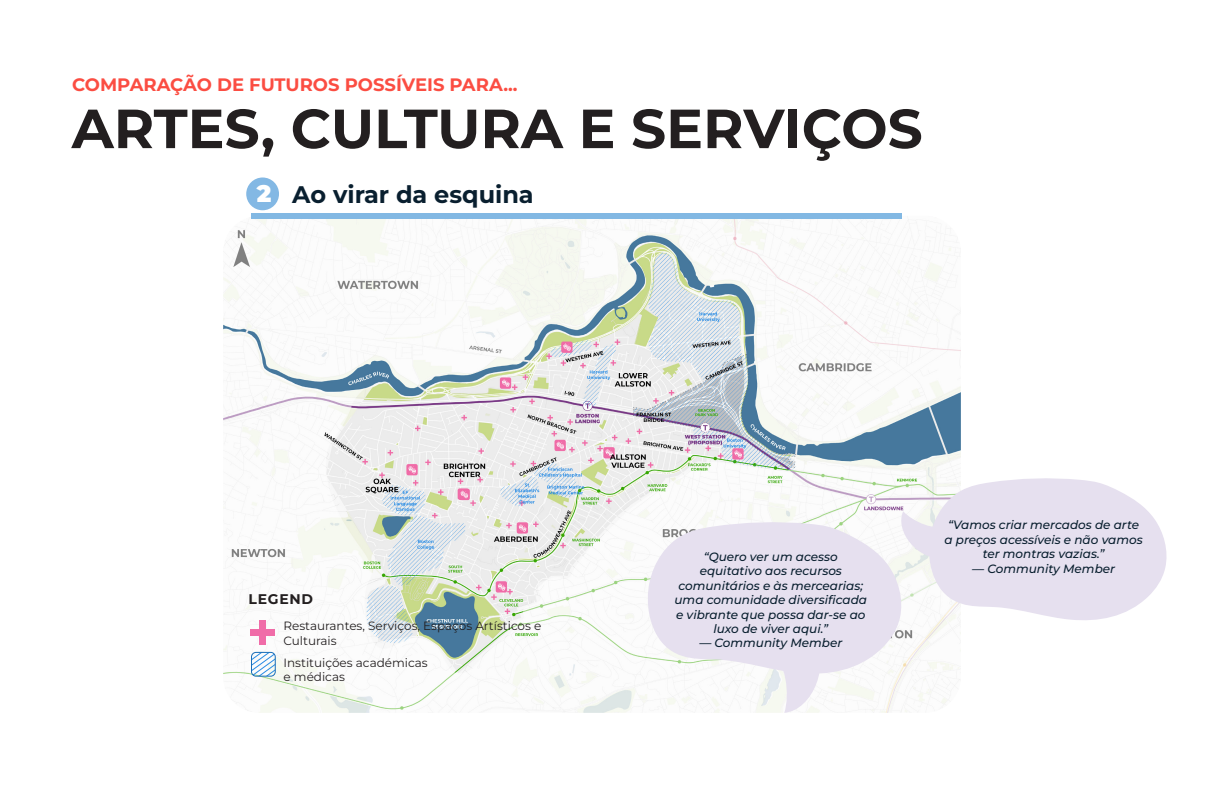
<style>
.page{position:relative;width:1224px;height:792px;background:#fff}
.page>*{position:absolute;margin:0;border:0;box-sizing:border-box;transform-origin:0 0}
.t1{font:700 55px "Montserrat";color:#231f20}
.t2{font:700 24px "Montserrat";color:#091f2f}
.t3{font:900 24px "Montserrat";color:#fff}
.t4{font:700 18px "Montserrat";color:#fb4d42}
.t5{font:700 14px "Montserrat";letter-spacing:.05em;color:#231f20}
.t6{font:italic 500 12px/14.4px "Montserrat";color:#091f2f;text-align:center}
.t7{font:12px/14.4px "Montserrat";color:#231f20}
</style>
<div class="page">
<img style="left:223px;top:216px;width:738px;height:497px">
<div style="left:251px;top:214px;width:650px;height:5px;background:#82b8e3"></div>
<div style="left:246px;top:177px;width:33px;height:33px;background:#83b8e4;border-radius:50%"></div>
<svg style="left:771px;top:676px;width:62px;height:37px"></svg>
<svg style="left:645px;top:521px;width:259px;height:155px;fill:#e6e0ef"></svg>
<svg style="left:894px;top:477px;width:273px;height:145px"></svg>
<svg style="left:252px;top:652px;width:23px;height:23px"></svg>
<div style="left:251px;top:652px;width:25px;height:25px;border:1px solid #1a6eb8;border-radius:5px"></div>
<div style="left:260px;top:620px;width:6px;height:24px;background:#f06ca8"></div>
<div style="left:251px;top:629px;width:24px;height:6px;background:#f06ca8"></div>
<p class="t4" style="left:72px;top:71px;width:447px">COMPARAÇÃO DE FUTUROS POSSÍVEIS PARA...</p>
<p class="t1" style="left:72px;top:89px;width:853px">ARTES, CULTURA E SERVIÇOS</p>
<h1 class="t3" style="left:257px;top:176px;width:16px">2</h1>
<h2 class="t2" style="left:292px;top:178px;width:243px">Ao virar da esquina</h2>
<p class="t5" style="left:249px;top:589px;width:66px">LEGEND</p>
<p class="t7" style="left:283px;top:619px;width:259px">Restaurantes, Serviços, Espaços Artísticos e<br>Culturais</p>
<p class="t7" style="left:284px;top:655px;width:146px">Instituições académicas e médicas</p>
<h3 class="t6" style="left:675px;top:549px;width:194px">“Quero ver um acesso equitativo aos recursos comunitários e às mercearias; uma comunidade diversificada e vibrante que possa dar-se ao luxo de viver aqui.”</h3>
<h3 class="t6" style="left:699px;top:635px;width:144px">— Community Member</h3>
<h3 class="t6" style="left:945px;top:517px;width:200px">“Vamos criar mercados de arte a preços acessíveis e não vamos ter montras vazias.”</h3>
<h3 class="t6" style="left:972px;top:561px;width:144px">— Community Member</h3>
</div>
